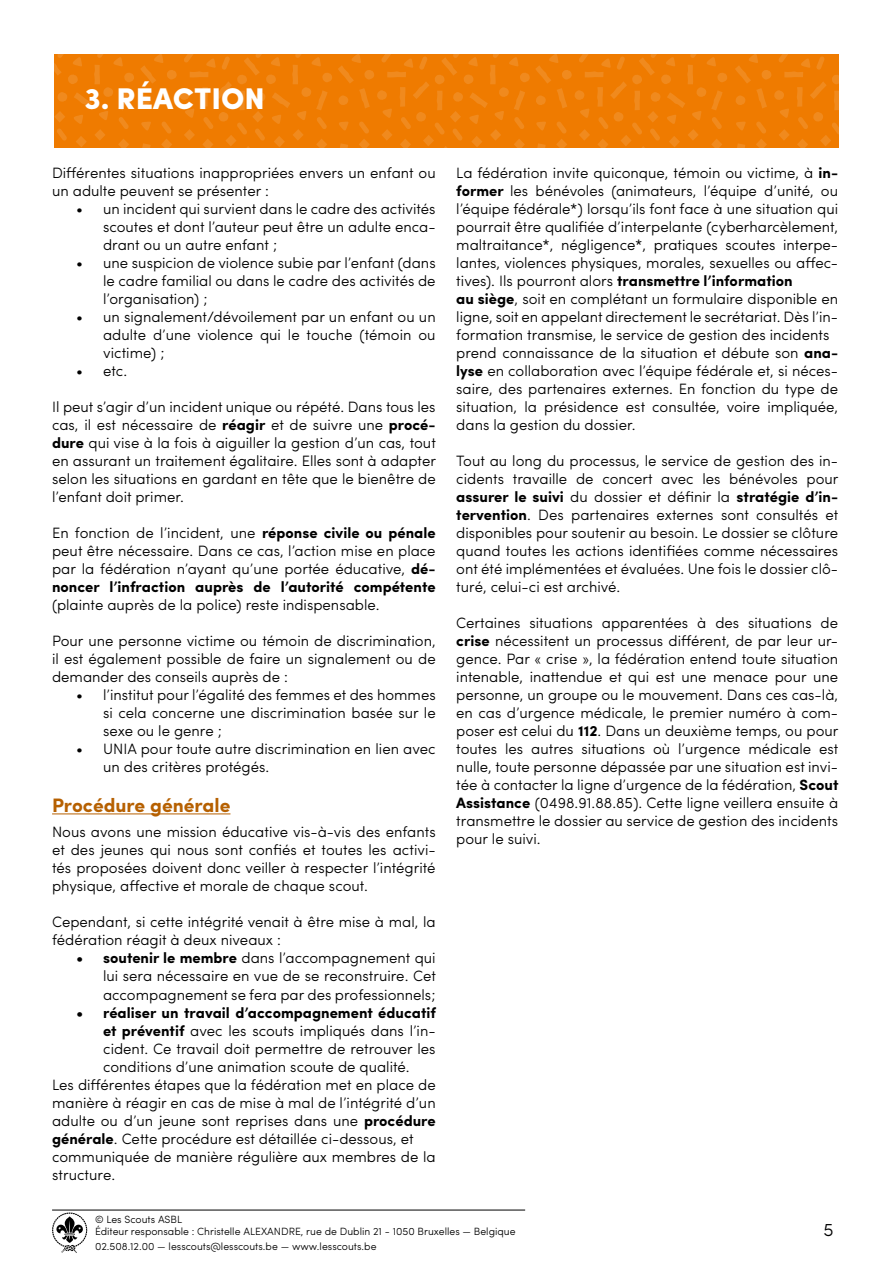
<style>
.page{position:relative;width:893px;height:1263px;background:#fff}
.page>*{position:absolute;margin:0;border:0;box-sizing:border-box;transform-origin:0 0}
.t1{font:900 30px "Sofia Pro";color:#fff}
.t2{font:700 19.5px "Sofia Pro";color:#b66000}
.t3{font:300 18px "Sofia Pro";color:#000}
.t4{font:300 15px/18px "Sofia Pro";color:#000;text-align:justify}
.t5{font:700 15px "Sofia Pro";color:#000}
.t6{font:300 10.5px/12.6px "Sofia Pro";color:#000}
.s1{font-weight:700}
</style>
<div class="page">
<hr style="left:52px;top:1210px;width:473px;height:1px;background:#000">
<svg style="left:52px;top:1212px;width:35px;height:41px"></svg>
<hr style="left:52px;top:813px;width:178px;height:1px;background:#b66000">
<div style="left:54px;top:54px;width:785px;height:93px;background:#ef7b00"></div>
<svg style="left:735px;top:54px;width:104px;height:93px"></svg>
<svg style="left:338px;top:54px;width:389px;height:93px"></svg>
<svg style="left:141px;top:54px;width:191px;height:93px"></svg>
<svg style="left:54px;top:54px;width:80px;height:93px"></svg>
<h1 class="t1" style="left:84px;top:75px;width:182px">3. RÉACTION</h1>
<p class="t4" style="left:52px;top:163px;width:385px">Différentes situations inappropriées envers un enfant ou un adulte peuvent se présenter :</p>
<p class="t4" style="left:103px;top:199px;width:334px;text-indent:-27px">• un incident qui survient dans le cadre des activités scoutes et dont l’auteur peut être un adulte enca&shy;drant ou un autre enfant ;</p>
<p class="t4" style="left:103px;top:253px;width:334px;text-indent:-27px">• une suspicion de violence subie par l’enfant (dans le cadre familial ou dans le cadre des activités de l’organisation) ;</p>
<p class="t4" style="left:103px;top:307px;width:334px;text-indent:-27px">• un signalement/dévoilement par un enfant ou un adulte d’une violence qui le touche (témoin ou victime) ;</p>
<p class="t4" style="left:76px;top:361px;width:53px">• etc.</p>
<p class="t4" style="left:52px;top:397px;width:385px">Il peut s’agir d’un incident unique ou répété. Dans tous les cas, il est nécessaire de <span class="s1">réagir</span> et de suivre une <span class="s1">procé&shy;dure</span> qui vise à la fois à aiguiller la gestion d’un cas, tout en assurant un traitement égalitaire. Elles sont à adapter selon les situations en gardant en tête que le bienêtre de l’enfant doit primer.</p>
<p class="t4" style="left:52px;top:523px;width:385px">En fonction de l’incident, une <span class="s1">réponse civile ou pénale </span>peut être nécessaire. Dans ce cas, l’action mise en place par la fédération n’ayant qu’une portée éducative, <span class="s1">dé&shy;noncer l’infraction auprès de l’autorité compétente</span></p>
<p class="t4" style="left:52px;top:595px;width:329px">(plainte auprès de la police) reste indispensable.</p>
<p class="t4" style="left:52px;top:631px;width:385px">Pour une personne victime ou témoin de discrimination, il est également possible de faire un signalement ou de demander des conseils auprès de :</p>
<p class="t4" style="left:103px;top:685px;width:334px;text-indent:-27px">• l’institut pour l’égalité des femmes et des hommes si cela concerne une discrimination basée sur le sexe ou le genre ;</p>
<p class="t4" style="left:103px;top:739px;width:334px;text-indent:-27px">• UNIA pour toute autre discrimination en lien avec un des critères protégés.</p>
<h2 class="t2" style="left:52px;top:790px;width:180px">Procédure générale</h2>
<p class="t4" style="left:52px;top:822px;width:385px">Nous avons une mission éducative vis-à-vis des enfants et des jeunes qui nous sont confiés et toutes les activi&shy;tés proposées doivent donc veiller à respecter l’intégrité physique, affective et morale de chaque scout.</p>
<p class="t4" style="left:52px;top:912px;width:385px">Cependant, si cette intégrité venait à être mise à mal, la fédération réagit à deux niveaux :</p>
<p class="t4" style="left:103px;top:948px;width:334px;text-indent:-27px"><span class="s1">• soutenir le membre</span> dans l’accompagnement qui lui sera nécessaire en vue de se reconstruire. Cet accompagnement se fera par des professionnels ;</p>
<p class="t5" style="left:76px;top:1001px;width:361px">• réaliser un travail d’accompagnement éducatif</p>
<p class="t4" style="left:103px;top:1020px;width:334px"><span class="s1">et préventif</span> avec les scouts impliqués dans l’in-</p>
<p class="t4" style="left:103px;top:1038px;width:334px">cident. Ce travail doit permettre de retrouver les</p>
<p class="t4" style="left:103px;top:1056px;width:308px">conditions d’une animation scoute de qualité.</p>
<p class="t4" style="left:52px;top:1074px;width:385px">Les différentes étapes que la fédération met en place de</p>
<p class="t4" style="left:52px;top:1092px;width:385px">manière à réagir en cas de mise à mal de l’intégrité d’un</p>
<p class="t4" style="left:52px;top:1110px;width:385px">adulte ou d’un jeune sont reprises dans une <span class="s1">procédure</span></p>
<p class="t4" style="left:52px;top:1128px;width:363px"><span class="s1">générale</span>. Cette procédure est détaillée ci-dessous, et</p>
<p class="t4" style="left:52px;top:1146px;width:385px">communiquée de manière régulière aux membres de la</p>
<p class="t4" style="left:52px;top:1164px;width:65px">structure.</p>
<p class="t4" style="left:456px;top:163px;width:383px;text-align:left">La fédération invite quiconque, témoin ou victime, à <span class="s1">in&shy;former</span> les bénévoles (animateurs, l’équipe d’unité, ou l’équipe fédérale*) lorsqu’ils font face à une situation qui pourrait être qualifiée d’ interpelante (cyberharcèlement, maltraitance*, négligence*, pratiques scoutes interpe&shy;lantes, violences physiques, morales, sexuelles ou affec&shy;tives). Ils pourront alors <span class="s1">transmettre l’information<br>au siège</span>, soit en complétant un formulaire disponible en ligne, soit en appelant directement le secrétariat. Dès l’in&shy;formation transmise, le service de gestion des incidents prend connaissance de la situation et débute son <span class="s1">ana&shy;lyse</span> en collaboration avec l’équipe fédérale et, si néces&shy;saire, des partenaires externes. En fonction du type de situation, la présidence est consultée, voire impliquée, dans la gestion du dossier.</p>
<p class="t4" style="left:456px;top:451px;width:384px">Tout au long du processus, le service de gestion des in&shy;cidents travaille de concert avec les bénévoles pour <span class="s1">assurer le suivi</span> du dossier et définir la <span class="s1">stratégie d’in&shy;tervention</span>. Des partenaires externes sont consultés et disponibles pour soutenir au besoin. Le dossier se clôture quand toutes les actions identifiées comme nécessaires ont été implémentées et évaluées. Une fois le dossier clô&shy;turé, celui-ci est archivé.</p>
<p class="t4" style="left:456px;top:613px;width:384px">Certaines situations apparentées à des situations de <span class="s1">crise</span> nécessitent un processus différent, de par leur ur&shy;gence. Par « crise », la fédération entend toute situation intenable, inattendue et qui est une menace pour une personne, un groupe ou le mouvement. Dans ces cas-là, en cas d’urgence médicale, le premier numéro à com&shy;poser est celui du <span class="s1">112</span>. Dans un deuxième temps, ou pour toutes les autres situations où l’urgence médicale est nulle, toute personne dépassée par une situation est invi&shy;tée à contacter la ligne d’urgence de la fédération, <span class="s1">Scout Assistance</span> (0498.91.88.85). Cette ligne veillera ensuite à transmettre le dossier au service de gestion des incidents pour le suivi.</p>
<p class="t6" style="left:95px;top:1212px;width:422px">© Les Scouts ASBL<br>Éditeur responsable : Christelle ALEXANDRE, rue de Dublin 21 - 1050 Bruxelles — Belgique</p>
<p class="t6" style="left:95px;top:1239px;width:283px">02.508.12.00 — lesscouts@lesscouts.be — www.lesscouts.be</p>
<p class="t3" style="left:824px;top:1217px;width:12px">5</p>
</div>
